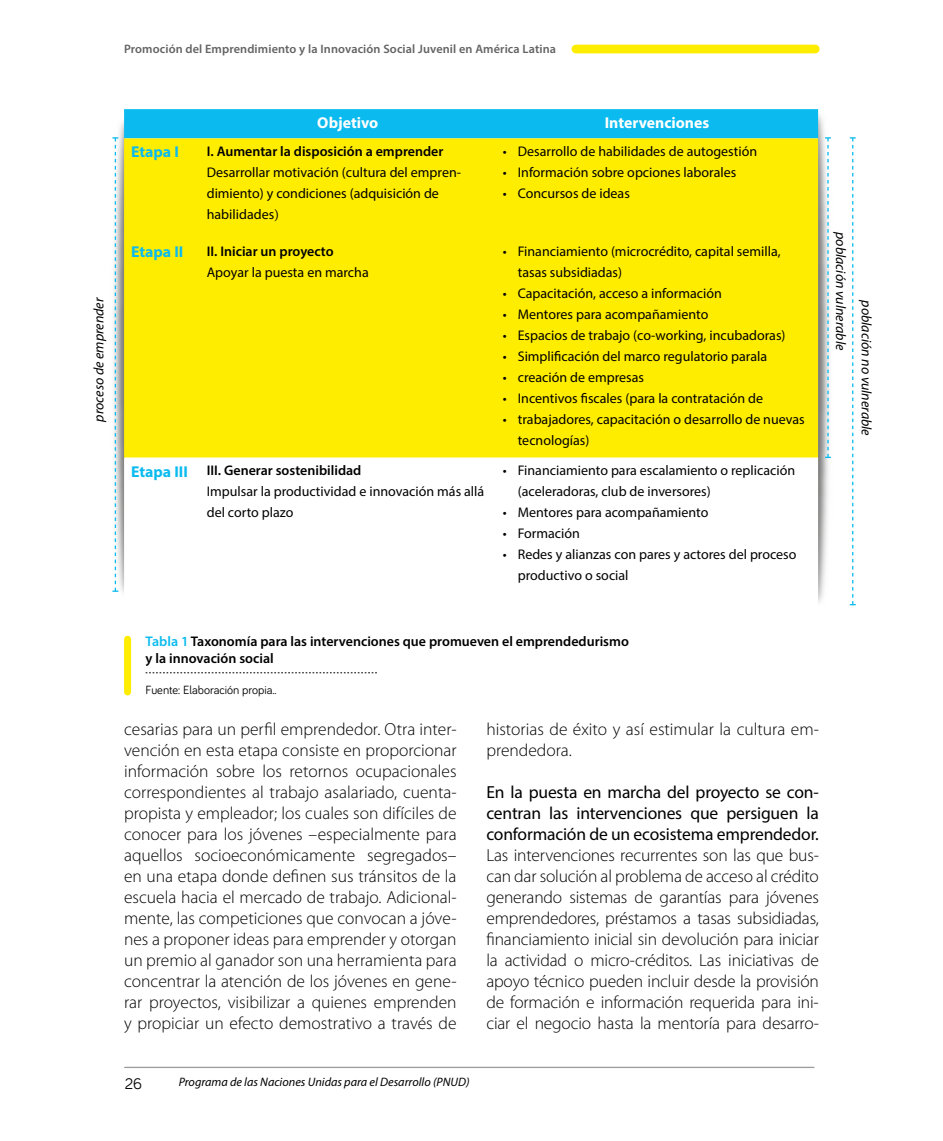
<style>
.page{position:relative;width:943px;height:1141px;background:#fff}
.page>*{position:absolute;margin:0;border:0;box-sizing:border-box;transform-origin:0 0}
.t1{font:300 17.5px/21px "Myriad Pro";color:#000;text-align:justify}
.t2{font:17.5px/21px "Myriad Pro";letter-spacing:-.01em;color:#000;text-align:justify}
.t3{font:700 15.75px "Myriad Pro";color:#fff}
.t4{font:700 15.75px "Myriad Pro";color:#0bbbef}
.t5{font:15.75px "Bariol";color:#000}
.t6{font:14px/21px "Myriad Pro";color:#000}
.t7{font:600 14px/16.8px "Myriad Pro";color:#000}
.t8{font:italic 14px "Myriad Pro";color:#000}
.t9{font:600 12.25px "Myriad Pro";letter-spacing:.01em;color:#646363}
.t10{font:italic 12.25px "Myriad Pro";color:#000}
.t11{font:12.25px "Bariol";color:#000}
.s1{font-family:"Minion Pro"}
.s2{font-weight:700;font-size:15.75px;color:#0bbbef}
.s3{font-weight:600}
.s4{color:#0bbbef}
</style>
<div class="page">
<hr style="left:125px;top:1067px;width:689px;height:1px;background:#9d9d9c">
<div style="left:576px;top:45px;width:239px;height:8px;background:#ffed00"></div>
<img style="left:818px;top:109px;width:38px;height:496px">
<img style="left:118px;top:122px;width:6px;height:470px">
<div style="left:124px;top:639px;width:7px;height:53px;background:#ffed00"></div>
<svg style="left:146px;top:672px;width:231px;height:1px"></svg>
<div style="left:124px;top:109px;width:694px;height:29px;background:#0bbbef"></div>
<div style="left:124px;top:138px;width:694px;height:320px;background:#ffed00"></div>
<svg style="left:112px;top:137px;width:6px;height:455px"></svg>
<svg style="left:849px;top:137px;width:6px;height:468px"></svg>
<svg style="left:825px;top:137px;width:6px;height:321px"></svg>
<p class="t9" style="left:124px;top:41px;width:433px">Promoción del Emprendimiento y la Innovación Social Juvenil en América Latina</p>
<p class="t8" style="left:90px;top:422px;width:126px;rotate:-90deg">proceso de emprender</p>
<p class="t3" style="left:317px;top:112px;width:62px">Objetivo</p>
<p class="t3" style="left:604px;top:112px;width:106px">Intervenciones</p>
<p class="t4" style="left:131px;top:142px;width:49px">Etapa I</p>
<p class="t7" style="left:207px;top:142px;width:238px">I. Aumentar la disposición a emprender</p>
<p class="t6" style="left:207px;top:161px;width:256px">Desarrollar motivación (cultura del empren&shy;dimiento) y condiciones (adquisición de habilidades<span class="s1">)</span></p>
<p class="t4" style="left:131px;top:241px;width:54px">Etapa II</p>
<p class="t7" style="left:207px;top:242px;width:128px">II. Iniciar un proyecto</p>
<p class="t6" style="left:207px;top:261px;width:163px">Apoyar la puesta en marcha</p>
<p class="t6" style="left:503px;top:140px;width:256px">• Desarrollo de habilidades de autogestión</p>
<p class="t6" style="left:503px;top:161px;width:235px">• Información sobre opciones laborales</p>
<p class="t6" style="left:503px;top:182px;width:128px">• Concursos de ideas</p>
<p class="t6" style="left:518px;top:240px;width:264px;text-indent:-15px">• Financiamiento (microcrédito, capital semilla, tasas subsidiadas)</p>
<p class="t6" style="left:503px;top:282px;width:220px">• Capacitación, acceso a información</p>
<p class="t6" style="left:503px;top:303px;width:207px">• Mentores para acompañamiento</p>
<p class="t6" style="left:503px;top:324px;width:284px">• Espacios de trabajo (co-working, incubadoras)</p>
<p class="t6" style="left:503px;top:345px;width:266px">• Simplificación del marco regulatorio parala</p>
<p class="t6" style="left:503px;top:366px;width:143px">• creación de empresas</p>
<p class="t6" style="left:503px;top:387px;width:262px">• Incentivos fiscales (para la contratación de</p>
<p class="t6" style="left:518px;top:408px;width:288px;text-indent:-15px">• trabajadores, capacitación o desarrollo de nuevas tecnologías)</p>
<p class="t6" style="left:207px;top:460px;width:279px;text-indent:-76px"><span class="s2">Etapa III</span> <span class="s3">III. Generar sostenibilidad<br></span>Impulsar la productividad e innovación más allá del corto plazo</p>
<p class="t6" style="left:518px;top:460px;width:279px;text-indent:-15px">• Financiamiento para escalamiento o replicación (aceleradoras, club de inversores)</p>
<p class="t6" style="left:503px;top:502px;width:207px">• Mentores para acompañamiento</p>
<p class="t6" style="left:503px;top:523px;width:79px">• Formación</p>
<p class="t6" style="left:518px;top:544px;width:280px;text-indent:-15px">• Redes y alianzas con pares y actores del proceso productivo o social</p>
<p class="t8" style="left:849px;top:232px;width:120px;rotate:90deg">población vulnerable</p>
<p class="t8" style="left:875px;top:300px;width:137px;rotate:90deg">población no vulnerable</p>
<p class="t7" style="left:146px;top:633px;width:485px"><span class="s4">Tabla 1</span> Taxonomía para las intervenciones que promueven el emprendedurismo y la innovación social</p>
<p class="t11" style="left:146px;top:682px;width:132px">Fuente: Elaboración propia..</p>
<p class="t1" style="left:124px;top:719px;width:334px">cesarias para un perfil emprendedor. Otra inter&shy;vención en esta etapa consiste en proporcionar información sobre los retornos ocupacionales correspondientes al trabajo asalariado, cuenta&shy;propista y empleador; los cuales son difíciles de conocer para los jóvenes –especialmente para aquellos socioeconómicamente segregados– en una etapa donde definen sus tránsitos de la escuela hacia el mercado de trabajo. Adicional&shy;mente, las competiciones que convocan a jóve&shy;nes a proponer ideas para emprender y otorgan un premio al ganador son una herramienta para concentrar la atención de los jóvenes en gene&shy;rar proyectos, visibilizar a quienes emprenden y propiciar un efecto demostrativo a través de</p>
<p class="t1" style="left:486px;top:719px;width:334px">historias de éxito y así estimular la cultura em&shy;prendedora.</p>
<p class="t2" style="left:486px;top:781px;width:334px">En la puesta en marcha del proyecto se con&shy;centran las intervenciones que persiguen la conformación de un ecosistema emprendedor.</p>
<p class="t1" style="left:486px;top:845px;width:334px">Las intervenciones recurrentes son las que bus&shy;can dar solución al problema de acceso al crédito generando sistemas de garantías para jóvenes emprendedores, préstamos a tasas subsidiadas, financiamiento inicial sin devolución para iniciar la actividad o micro-créditos. Las iniciativas de apoyo técnico pueden incluir desde la provisión de formación e información requerida para ini&shy;ciar el negocio hasta la mentoría para desarro-</p>
<p class="t5" style="left:125px;top:1073px;width:19px">26</p>
<p class="t10" style="left:179px;top:1074px;width:292px">Programa de las Naciones Unidas para el Desarrollo (PNUD)</p>
</div>
